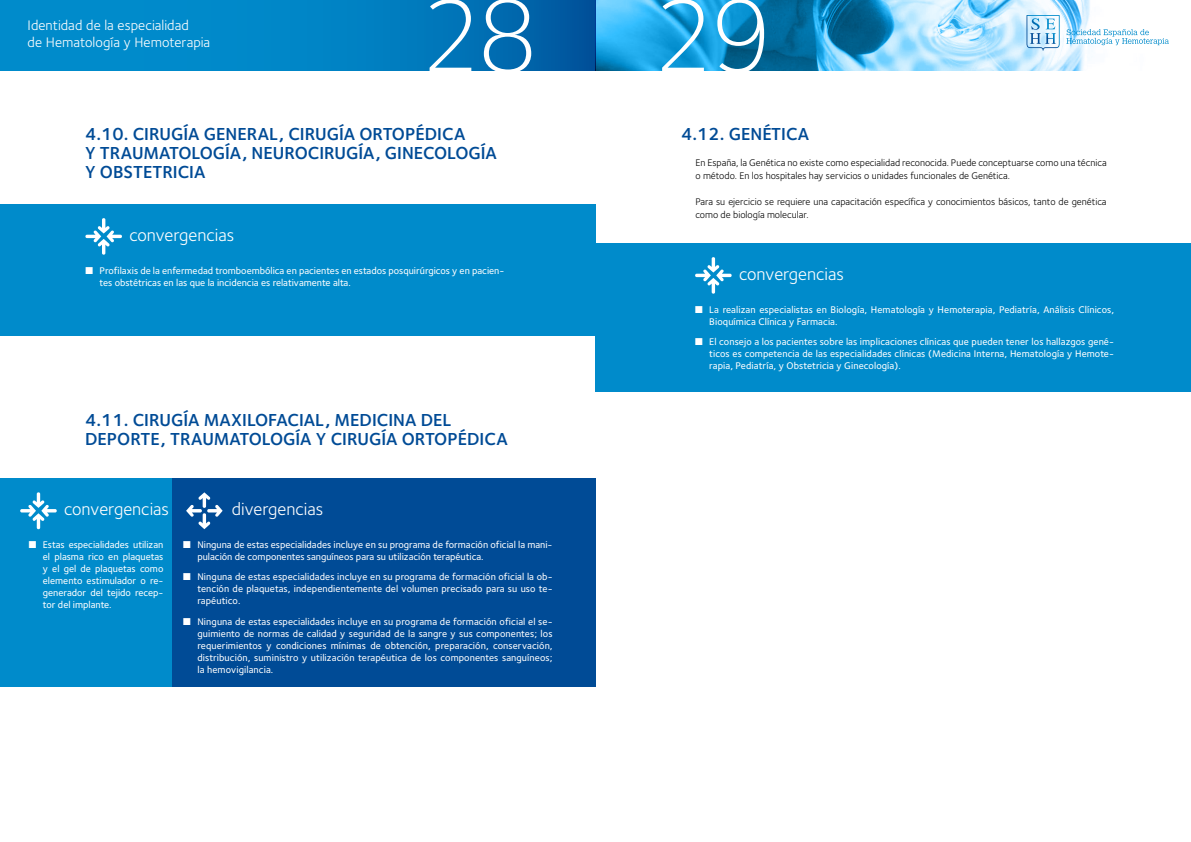
<style>
.page{position:relative;width:1191px;height:842px;background:#fff}
.page>*{position:absolute;margin:0;border:0;box-sizing:border-box;transform-origin:0 0}
.t1{font:300 107.7px "Foundry Sterling";color:#fff}
.t2{font:600 18px/19px "Foundry Sterling";color:#004b96}
.t3{font:18px "Foundry Sterling";color:#fff}
.t4{font:14.3px/17.1px "Foundry Sterling";letter-spacing:.005em;color:#fff}
.t5{font:500 10px/12px "Foundry Sterling";color:#fff;text-align:justify}
.t6{font:10px/13px "Foundry Sterling";color:#000}
</style>
<div class="page">
<img style="left:595px;top:0;width:574px;height:71px">
<svg style="left:0;top:0;width:595px;height:71px;background:#007dc0"></svg>
<svg style="left:1026px;top:15px;width:33px;height:36px"></svg>
<svg style="left:1066px;top:29px;width:102px;height:16px"></svg>
<div style="left:0;top:204px;width:595px;height:131px;background:#008bcb"></div>
<svg style="left:85px;top:218px;width:37px;height:37px"></svg>
<div style="left:0;top:478px;width:172px;height:208px;background:#008bcb"></div>
<svg style="left:20px;top:492px;width:37px;height:37px"></svg>
<div style="left:172px;top:478px;width:423px;height:208px;background:#004b96"></div>
<svg style="left:186px;top:492px;width:37px;height:37px"></svg>
<div style="left:596px;top:243px;width:595px;height:149px;background:#008bcb"></div>
<svg style="left:695px;top:257px;width:36px;height:37px"></svg>
<h3 class="t4" style="left:27px;top:16px;width:184px">Identidad de la especialidad<br>de Hematología y Hemoterapia</h3>
<h1 class="t1" style="left:419px;top:-26px;width:354px">28 29</h1>
<h2 class="t2" style="left:85px;top:124px;width:413px">4.10. CIRUGÍA GENERAL, CIRUGÍA ORTOPÉDICA<br>Y TRAUMATOLOGÍA, NEUROCIRUGÍA, GINECOLOGÍA<br>Y OBSTETRICIA</h2>
<h2 class="t3" style="left:129px;top:225px;width:106px">convergencias</h2>
<p class="t5" style="left:100px;top:264px;width:406px;text-indent:-14px">■ Profilaxis de la enfermedad tromboembólica en pacientes en estados posquirúrgicos y en pacien&shy;tes obstétricas en las que la incidencia es relativamente alta.</p>
<h2 class="t2" style="left:85px;top:410px;width:424px">4.11. CIRUGÍA MAXILOFACIAL, MEDICINA DEL<br>DEPORTE, TRAUMATOLOGÍA Y CIRUGÍA ORTOPÉDICA</h2>
<h2 class="t3" style="left:64px;top:499px;width:106px">convergencias</h2>
<p class="t5" style="left:43px;top:538px;width:122px;text-indent:-14px">■ Estas especialidades utilizan el plasma rico en plaquetas y el gel de plaquetas como elemento estimulador o re&shy;generador del tejido recep&shy;tor del implante.</p>
<h2 class="t3" style="left:232px;top:499px;width:93px">divergencias</h2>
<p class="t5" style="left:197px;top:538px;width:356px;text-indent:-14px">■ Ninguna de estas especialidades incluye en su programa de formación oficial la mani&shy;pulación de componentes sanguíneos para su utilización terapéutica.</p>
<p class="t5" style="left:197px;top:571px;width:357px;text-indent:-14px">■ Ninguna de estas especialidades incluye en su programa de formación oficial la ob&shy;tención de plaquetas, independientemente del volumen precisado para su uso te&shy;rapéutico.</p>
<p class="t5" style="left:197px;top:615px;width:357px;text-indent:-14px">■ Ninguna de estas especialidades incluye en su programa de formación oficial el se&shy;guimiento de normas de calidad y seguridad de la sangre y sus componentes; los requerimientos y condiciones mínimas de obtención, preparación, conservación, distribución, suministro y utilización terapéutica de los componentes sanguíneos; la hemovigilancia.</p>
<h2 class="t2" style="left:681px;top:124px;width:130px">4.12. GENÉTICA</h2>
<p class="t6" style="left:695px;top:156px;width:413px">En España, la Genética no existe como especialidad reconocida. Puede conceptuarse como una técnica o método. En los hospitales hay servicios o unidades funcionales de Genética.</p>
<p class="t6" style="left:695px;top:195px;width:412px">Para su ejercicio se requiere una capacitación específica y conocimientos básicos, tanto de genética como de biología molecular.</p>
<h2 class="t3" style="left:739px;top:264px;width:106px">convergencias</h2>
<p class="t5" style="left:709px;top:303px;width:406px;text-indent:-14px">■ La realizan especialistas en Biología, Hematología y Hemoterapia, Pediatría, Análisis Clínicos,<br>Bioquímica Clínica y Farmacia.</p>
<p class="t5" style="left:709px;top:336px;width:406px;text-indent:-14px">■ El consejo a los pacientes sobre las implicaciones clínicas que pueden tener los hallazgos gené&shy;ticos es competencia de las especialidades clínicas (Medicina Interna, Hematología y Hemote&shy;rapia, Pediatría, y Obstetricia y Ginecología).</p>
</div>
